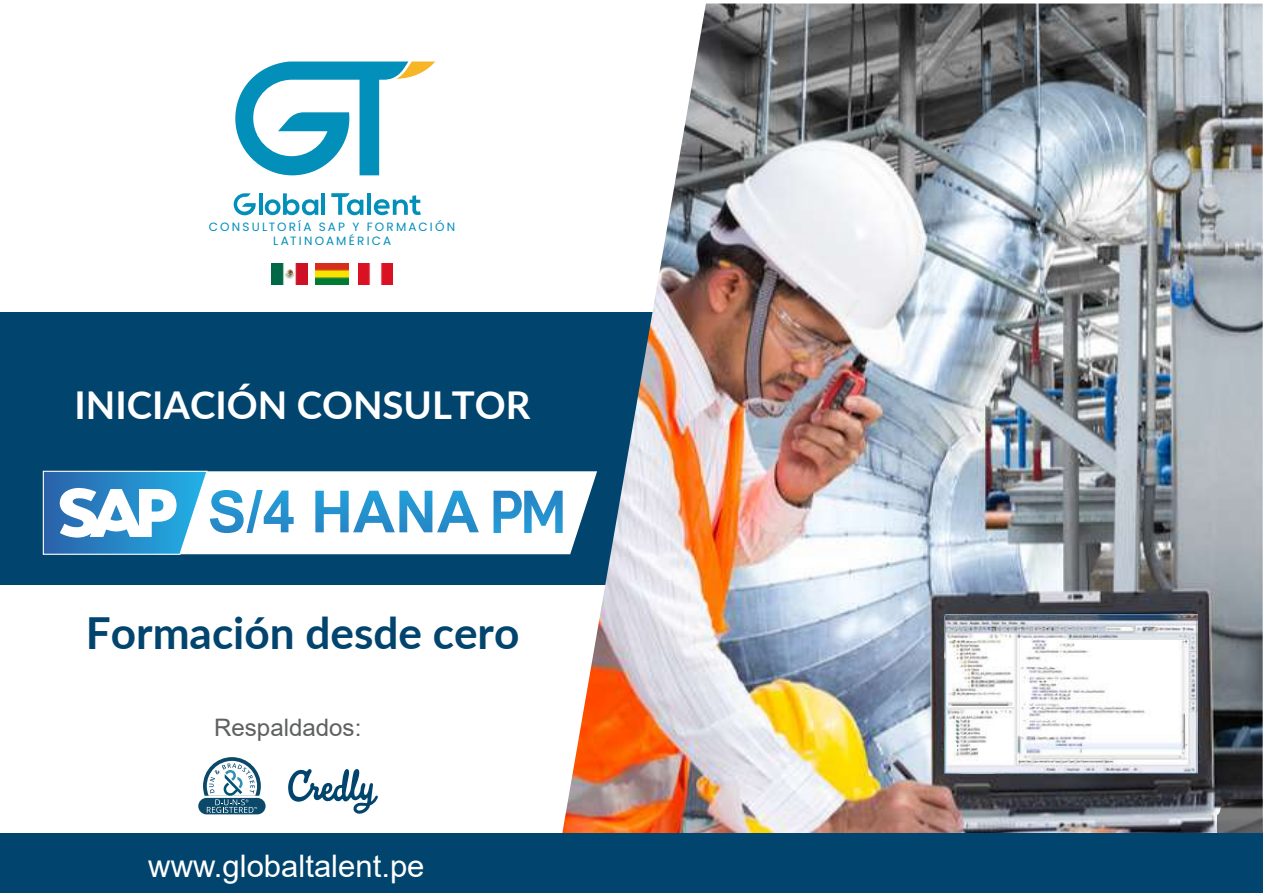
<style>
.page{position:relative;width:1263px;height:893px;background:#fff}
.page>*{position:absolute;margin:0;border:0;box-sizing:border-box;transform-origin:0 0}
.t1{font:700 44.1px "Lato";color:#01446d}
.t2{font:700 38.4px "Lato";color:#fff}
.t3{font:31.05px "Arial";color:#fff}
.t4{font:24.15px "Arial";color:#5f6060}
.t5{font:12px/14.4px "Poppins";letter-spacing:.18em;color:#028fba;text-align:center}
</style>
<div class="page">
<div style="left:0;top:312px;width:682px;height:272px;background:#01446d"></div>
<img style="left:560px;top:4px;width:703px;height:830px">
<img style="left:945px;top:614px;width:252px;height:159px">
<svg style="left:1217px;top:799px;width:46px;height:35px;background:#5a5b5e"></svg>
<div style="left:0;top:834px;width:1263px;height:59px;background:#01446d"></div>
<svg style="left:42px;top:470px;width:555px;height:86px;background:#abcfe5"></svg>
<hr style="left:367px;top:193px;width:4px;height:22px;background:#028fba">
<svg style="left:374px;top:195px;width:47px;height:20px"></svg>
<svg style="left:331px;top:193px;width:32px;height:22px"></svg>
<svg style="left:234px;top:193px;width:22px;height:22px"></svg>
<hr style="left:259px;top:193px;width:3px;height:22px;background:#028fba">
<svg style="left:265px;top:193px;width:53px;height:22px"></svg>
<hr style="left:321px;top:193px;width:4px;height:22px;background:#028fba">
<svg style="left:235px;top:62px;width:200px;height:113px"></svg>
<img style="left:271px;top:264px;width:36px;height:20px">
<img style="left:316px;top:264px;width:32px;height:20px">
<img style="left:358px;top:264px;width:34px;height:20px">
<svg style="left:288px;top:769px;width:90px;height:45px"></svg>
<div style="left:196px;top:796px;width:72px;height:21px;border:4px solid #fff;border-radius:8px"></div>
<svg style="left:198px;top:798px;width:68px;height:16px"></svg>
<svg style="left:203px;top:757px;width:58px;height:56px"></svg>
<p class="t5" style="left:209px;top:219px;width:248px">CONSULTORÍA SAP Y FORMACIÓN<br>LATINOAMÉRICA</p>
<h2 class="t2" style="left:75px;top:377px;width:457px">INICIACIÓN CONSULTOR</h2>
<h1 class="t1" style="left:86px;top:601px;width:435px">Formación desde cero</h1>
<h3 class="t4" style="left:214px;top:711px;width:149px">Respaldados:</h3>
<h3 class="t3" style="left:148px;top:845px;width:278px">www.globaltalent.pe</h3>
</div>
